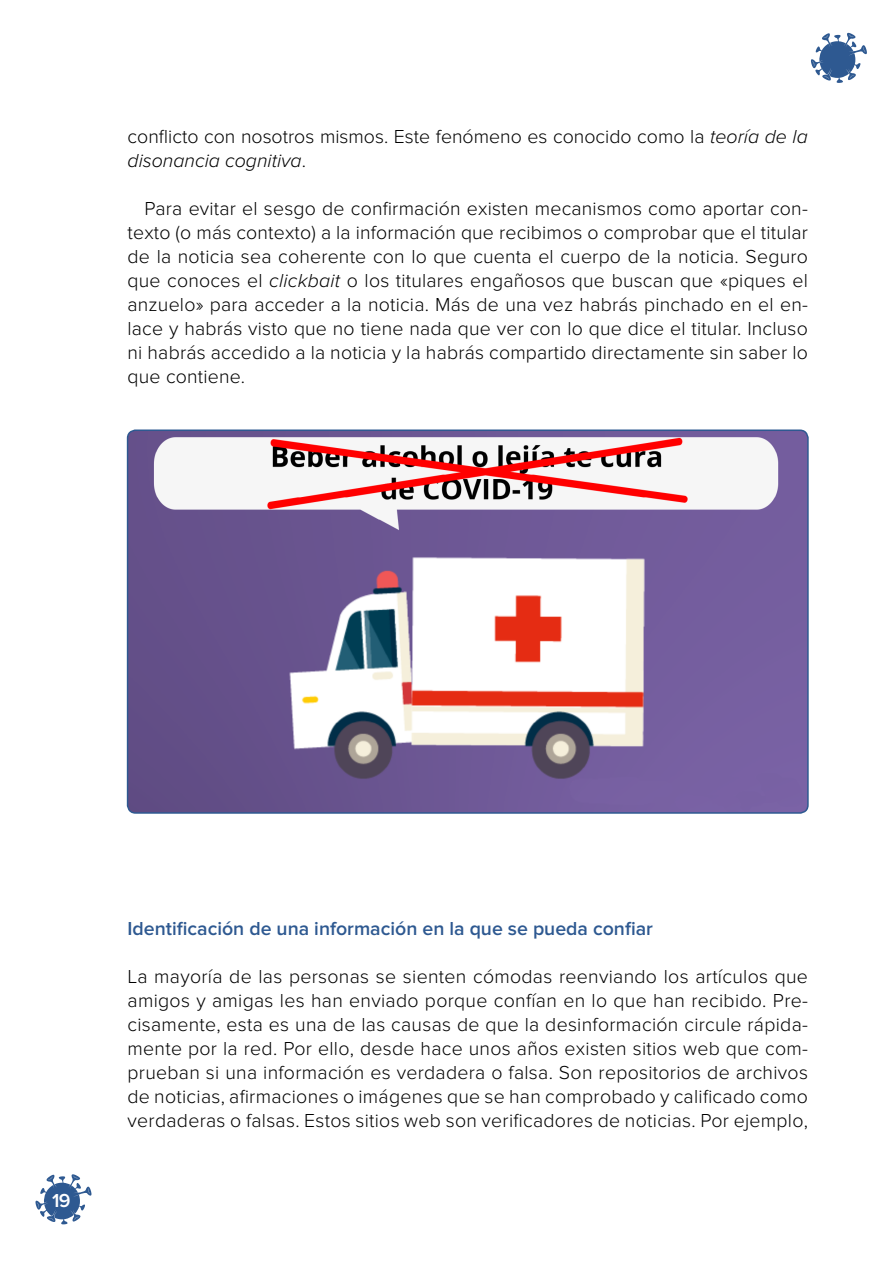
<style>
.page{position:relative;width:893px;height:1263px;background:#fff}
.page>*{position:absolute;margin:0;border:0;box-sizing:border-box;transform-origin:0 0}
.Texto_alumons{font:300 19.5px/24px "Proxima Nova";letter-spacing:.01em;color:#000;text-align:justify}
.Texto_alumons-2{font:600 19.5px "Proxima Nova";color:#2e5991}
.t1{font:600 19.5px "Proxima Nova";color:#fff}
.s1{font-style:italic}
</style>
<div class="page">
<svg style="left:35px;top:1174px;width:57px;height:50px"></svg>
<svg style="left:811px;top:33px;width:56px;height:50px"></svg>
<img style="left:130px;top:432px;width:676px;height:379px">
<div style="left:127px;top:429px;width:682px;height:385px;border:2px solid #2e5991;border-radius:8px"></div>
<p class="Texto_alumons" style="left:128px;top:125px;width:682px">conflicto con nosotros mismos. Este fenómeno es conocido como la <span class="s1">teoría de la disonancia cognitiva</span>.</p>
<p class="Texto_alumons" style="left:128px;top:197px;width:682px;text-indent:17px">Para evitar el sesgo de confirmación existen mecanismos como aportar con&shy;texto (o más contexto) a la información que recibimos o comprobar que el titular de la noticia sea coherente con lo que cuenta el cuerpo de la noticia. Seguro que conoces el <span class="s1">clickbait</span> o los titulares engañosos que buscan que «piques el anzuelo» para acceder a la noticia. Más de una vez habrás pinchado en el en&shy;lace y habrás visto que no tiene nada que ver con lo que dice el titular. Incluso ni habrás accedido a la noticia y la habrás compartido directamente sin saber lo que contiene.</p>
<p class="t1" style="left:52px;top:1192px;width:20px">19</p>
<p class="Texto_alumons-2" style="left:128px;top:920px;width:527px">Identificación de una información en la que se pueda confiar</p>
<p class="Texto_alumons" style="left:128px;top:965px;width:682px">La mayoría de las personas se sienten cómodas reenviando los artículos que amigos y amigas les han enviado porque confían en lo que han recibido. Pre&shy;cisamente, esta es una de las causas de que la desinformación circule rápida&shy;mente por la red. Por ello, desde hace unos años existen sitios web que com&shy;prueban si una información es verdadera o falsa. Son repositorios de archivos de noticias, afirmaciones o imágenes que se han comprobado y calificado como verdaderas o falsas. Estos sitios web son verificadores de noticias. Por ejemplo,</p>
</div>
